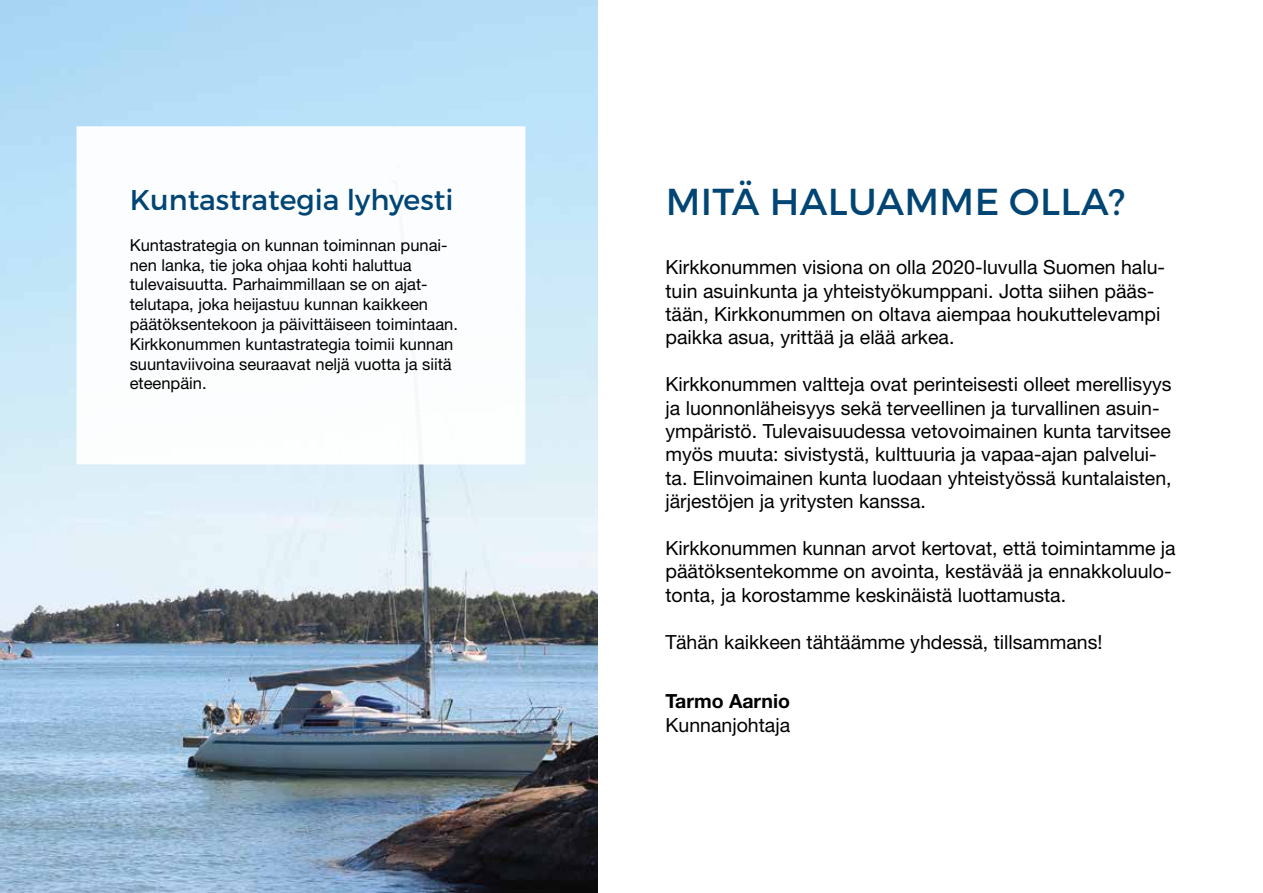
<style>
.page{position:relative;width:1263px;height:893px;background:#fff}
.page>*{position:absolute;margin:0;border:0;box-sizing:border-box;transform-origin:0 0}
.t1{font:37.5px "Montserrat";letter-spacing:.01em;color:#004574}
.t2{font:28.5px "Montserrat";color:#004574}
.t3{font:19.5px/23.4px "Helvetica Neue LT Std";color:#000}
.t4{font:700 19.5px "Helvetica Neue LT Std";color:#000}
.t5{font:16.5px/19.8px "Helvetica Neue LT Std";color:#000}
</style>
<div class="page">
<img style="left:0;top:0;width:597px;height:893px">
<div style="left:77px;top:126px;width:448px;height:338px;background:#fff"></div>
<h2 class="t2" style="left:130px;top:182px;width:325px">Kuntastrategia lyhyesti</h2>
<p class="t5" style="left:130px;top:235px;width:330px">Kuntastrategia on kunnan toiminnan punai&shy;nen lanka, tie joka ohjaa kohti haluttua tulevaisuutta. Parhaimmillaan se on ajat&shy;telutapa, joka heijastuu kunnan kaikkeen päätöksentekoon ja päivittäiseen toimintaan.<br>Kirkkonummen kuntastrategia toimii kunnan suuntaviivoina seuraavat neljä vuotta ja siitä eteenpäin.</p>
<h1 class="t1" style="left:666px;top:178px;width:461px">MITÄ HALUAMME OLLA?</h1>
<p class="t3" style="left:665px;top:255px;width:501px">Kirkkonummen visiona on olla 2020-luvulla Suomen halu&shy;tuin asuinkunta ja yhteistyökumppani. Jotta siihen pääs&shy;tään, Kirkkonummen on oltava aiempaa houkuttelevampi paikka asua, yrittää ja elää arkea.</p>
<p class="t3" style="left:665px;top:372px;width:508px">Kirkkonummen valtteja ovat perinteisesti olleet merellisyys ja luonnonläheisyys sekä terveellinen ja turvallinen asuin&shy;ympäristö. Tulevaisuudessa vetovoimainen kunta tarvitsee myös muuta: sivistystä, kulttuuria ja vapaa-ajan palvelui&shy;ta. Elinvoimainen kunta luodaan yhteistyössä kuntalaisten, järjestöjen ja yritysten kanssa.</p>
<p class="t3" style="left:665px;top:536px;width:512px">Kirkkonummen kunnan arvot kertovat, että toimintamme ja päätöksentekomme on avointa, kestävää ja ennakkoluulo&shy;tonta, ja korostamme keskinäistä luottamusta.</p>
<p class="t3" style="left:665px;top:630px;width:438px">Tähän kaikkeen tähtäämme yhdessä, tillsammans!</p>
<p class="t4" style="left:665px;top:689px;width:126px">Tarmo Aarnio</p>
<p class="t3" style="left:665px;top:713px;width:126px">Kunnanjohtaja</p>
</div>
